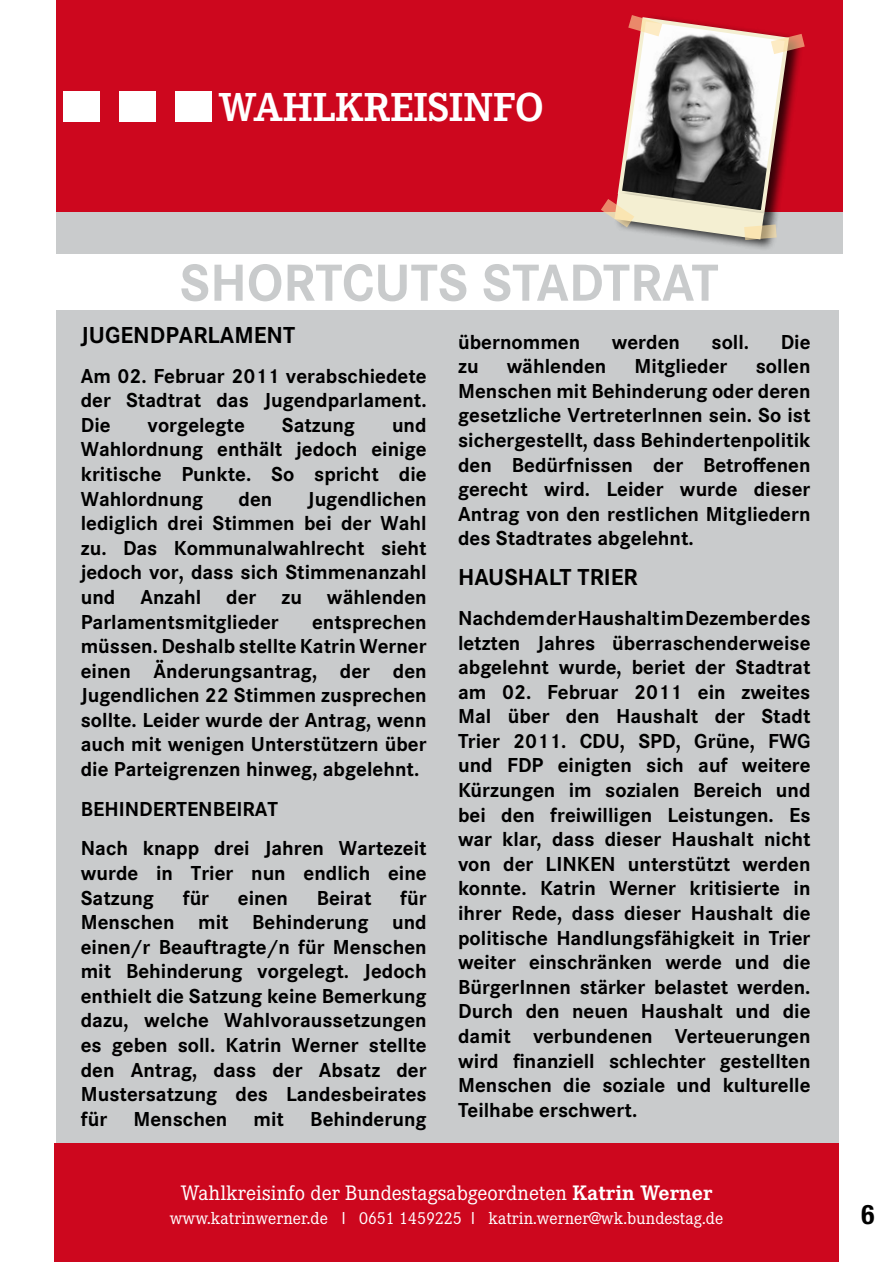
<style>
.page{position:relative;width:893px;height:1263px;background:#fff}
.page>*{position:absolute;margin:0;border:0;box-sizing:border-box;transform-origin:0 0}
.t1{font:700 206.7px "Corporate E";color:#fff;scale:1.18 1}
.t2{font:700 54px "Corporate S";color:#c9cbcc}
.t3{font:700 42px "Corporate E";color:#fff}
.t4{font:700 condensed 27px "Helvetica Neue";color:#000}
.t5{font:700 24px "Corporate S";color:#000}
.t6{font:21.75px "Corporate E";color:#fff}
.t7{font:700 21px/24.6px "Corporate S";color:#000;text-align:justify}
.t8{font:18px "Corporate E";color:#fff}
.s1{font-weight:700}
.s2{font-family:"Corporate S"}
</style>
<div class="page">
<div style="left:56px;top:310px;width:783px;height:847px;background:#c9cbcc"></div>
<div style="left:56px;top:193px;width:786px;height:60px;background:#c9cbcc"></div>
<div style="left:54px;top:1144px;width:785px;height:118px;background:#cd071e"></div>
<div style="left:56px;top:0;width:786px;height:212px;background:#cd071e"></div>
<div style="left:614px;top:189px;width:164px;height:62px;background:#000;opacity:.75"></div>
<svg style="left:601px;top:15px;width:204px;height:225px"></svg>
<h1 class="t1" style="left:53px;top:-64px;width:145px">...</h1>
<h3 class="t3" style="left:219px;top:83px;width:326px">WAHLKREISINFO</h3>
<h2 class="t2" style="left:180px;top:252px;width:63px">Shortcuts</h2>
<h2 class="t2" style="left:482px;top:252px;width:31px">stadtrat</h2>
<p class="t5" style="left:81px;top:321px;width:24px">Jugendparlament</p>
<p class="t7" style="left:81px;top:364px;width:347px">Am 02. Februar 2011 verabschiedete der Stadtrat das Jugendparlament.<br>Die</p>
<p class="t7" style="left:458px;top:330px;width:124px">übernommen</p>
<p class="t7" style="left:612px;top:330px;width:70px">werden</p>
<p class="t7" style="left:711px;top:330px;width:39px">soll.</p>
<p class="t7" style="left:781px;top:330px;width:31px">Die</p>
<p class="t7" style="left:458px;top:354px;width:22px">zu</p>
<p class="t7" style="left:507px;top:354px;width:101px">wählenden</p>
<p class="t7" style="left:635px;top:354px;width:94px">Mitglieder</p>
<p class="t7" style="left:458px;top:354px;width:354px;text-indent:298px">sollen Menschen mit Behinderung oder deren gesetzliche VertreterInnen sein. So ist sichergestellt, dass Behindertenpolitik den Bedürfnissen der Betroffenen gerecht wird. Leider wurde dieser Antrag von den restlichen Mitgliedern des Stadtrates abgelehnt.</p>
<p class="t5" style="left:458px;top:564px;width:32px">Haushalt</p>
<p class="t5" style="left:578px;top:564px;width:25px">Trier</p>
<p class="t7" style="left:458px;top:606px;width:354px">Nachdem der Haushalt im Dezember des letzten Jahres überraschenderweise abgelehnt wurde, beriet der Stadtrat am 02. Februar 2011 ein zweites Mal über den Haushalt der Stadt Trier 2011. CDU, SPD, Grüne, FWG und FDP einigten sich auf weitere Kürzungen im sozialen Bereich und bei den freiwilligen Leistungen. Es war klar, dass dieser Haushalt nicht von der LINKEN unterstützt werden konnte. Katrin Werner kritisierte in ihrer Rede, dass dieser Haushalt die politische Handlungsfähigkeit in Trier weiter einschränken werde und die BürgerInnen stärker belastet werden.<br>Durch den neuen Haushalt und die damit verbundenen Verteuerungen wird finanziell schlechter gestellten Menschen die soziale und kulturelle Teilhabe erschwert.</p>
<p class="t7" style="left:148px;top:413px;width:99px">vorgelegte</p>
<p class="t7" style="left:282px;top:413px;width:75px">Satzung</p>
<p class="t7" style="left:81px;top:413px;width:347px;text-indent:311px">und Wahlordnung enthält jedoch einige kritische Punkte. So spricht die Wahlordnung</p>
<p class="t7" style="left:81px;top:487px;width:347px;text-indent:227px">Jugendlichen lediglich drei Stimmen bei der Wahl zu. Das Kommunalwahlrecht sieht jedoch vor, dass sich Stimmenanzahl und Anzahl der zu wählenden Parlamentsmitglieder</p>
<p class="t7" style="left:239px;top:487px;width:35px">den</p>
<p class="t7" style="left:81px;top:610px;width:347px;text-indent:231px">entsprechen müssen. Deshalb stellte Katrin Werner einen Änderungsantrag, der den Jugendlichen 22 Stimmen zusprechen sollte. Leider wurde der Antrag, wenn auch mit wenigen Unterstützern über die Parteigrenzen hinweg, abgelehnt.</p>
<p class="t7" style="left:81px;top:789px;width:347px;line-height:39.6px">Behindertenbeirat<br>Nach knapp drei Jahren Wartezeit</p>
<p class="t7" style="left:81px;top:861px;width:347px">wurde in Trier nun endlich eine<br>Satzung</p>
<p class="t7" style="left:81px;top:886px;width:347px;text-indent:319px">für Menschen mit Behinderung und einen/r Beauftragte/n für Menschen mit Behinderung vorgelegt. Jedoch enthielt die Satzung keine Bemerkung dazu, welche Wahlvoraussetzungen es geben soll. Katrin Werner stellte den Antrag, dass der Absatz der Mustersatzung des Landesbeirates für Menschen mit Behinderung</p>
<p class="t7" style="left:183px;top:886px;width:28px">für</p>
<p class="t7" style="left:238px;top:886px;width:52px">einen</p>
<p class="t7" style="left:317px;top:886px;width:56px">Beirat</p>
<p class="t6" style="left:181px;top:1180px;width:533px">Wahlkreisinfo der Bundestagsabgeordneten <span class="s1">Katrin Werner</span></p>
<p class="t8" style="left:170px;top:1208px;width:555px">www.katrinwerner.de <span class="s2">I</span> 0651 1459225 <span class="s2">I</span> katrin.werner@wk.bundestag.de</p>
<p class="t4" style="left:861px;top:1198px;width:14px">6</p>
</div>
